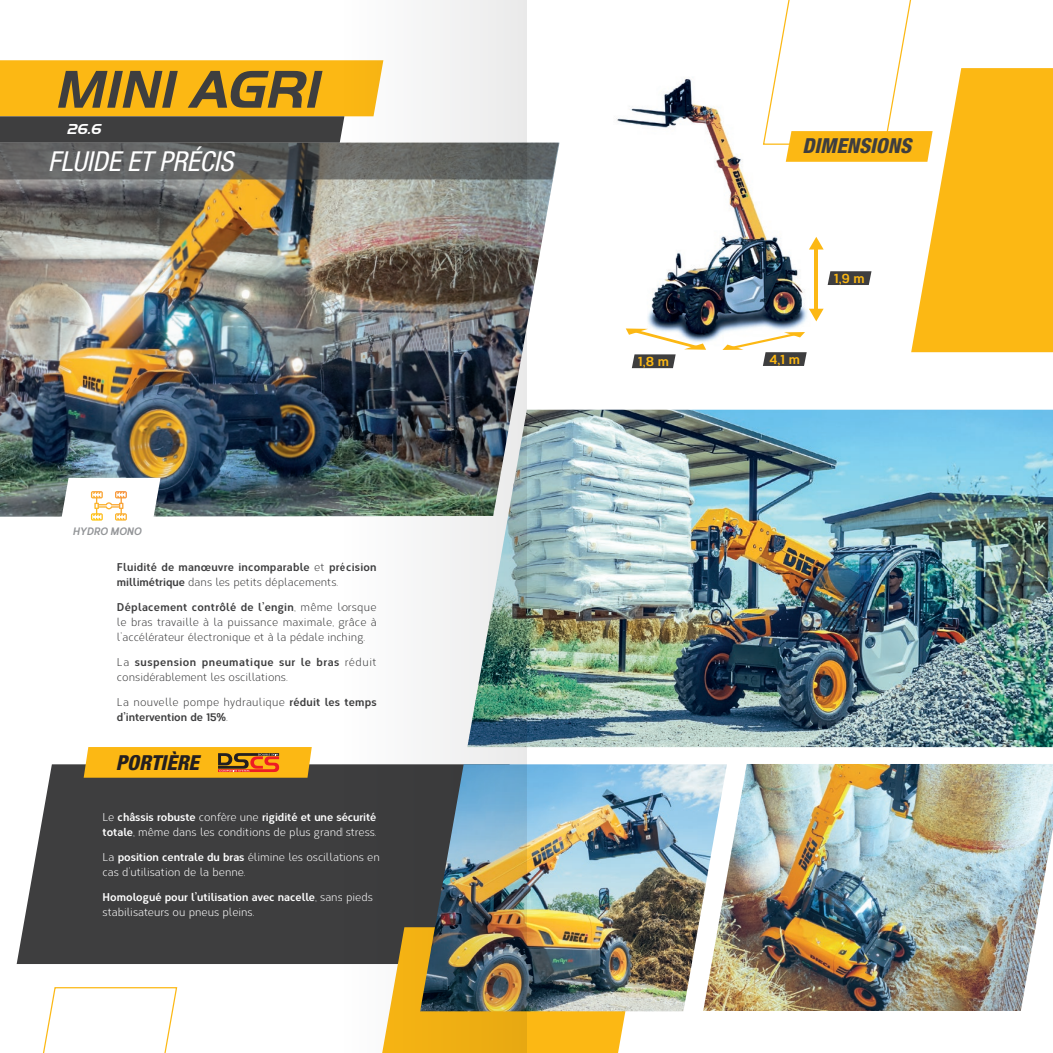
<style>
.page{position:relative;width:1053px;height:1053px;background:#fff}
.page>*{position:absolute;margin:0;border:0;box-sizing:border-box;transform-origin:0 0}
.t1{font:italic 700 55.12px "Handel Got D";color:#3e3e3f}
.t2{font:italic condensed 27.5px "Helvetica Neue LT Std";color:#fff}
.t3{font:italic 800 condensed 20.75px "Helvetica Neue LT Std";color:#3e3e3f}
.t4{font:italic 800 condensed 20.75px "Helvetica Neue LT Std";color:#231f20}
.t5{font:italic 700 15px "Handel Got D";color:#fff}
.Paragrafo_-_Testi_Base{font:700 13.5px "Corbert Condensed";color:#fcb814}
.t6{font:11.25px/15px "Corbert Condensed";color:#fff}
.Paragrafo_-_Testi_Base-2{font:11.25px/15px "Corbert Condensed";color:#3e3e3f;text-align:justify}
.Paragrafo_-_Testi_Base-3{font:700 11.25px/15px "Corbert Condensed";letter-spacing:.02em;color:#3e3e3f}
.Paragrafo_-_Testi_Base-4{font:700 11.25px/15px "Corbert Condensed";color:#3e3e3f}
.Paragrafo_-_Testi_Base-5{font:italic 700 10.75px "Corbert Condensed";letter-spacing:-.03em;color:#939598}
.s1{font-weight:400}
.s2{font-weight:700}
</style>
<div class="page">
<img style="left:616px;top:78px;width:105px;height:263px">
<div style="left:17px;top:764px;width:325px;height:199px;background:#3e3e3f"></div>
<svg style="left:526px;top:1011px;width:114px;height:41px"></svg>
<img style="left:526px;top:409px;width:526px;height:338px">
<img style="left:727px;top:764px;width:325px;height:246px">
<img style="left:526px;top:764px;width:201px;height:247px">
<svg style="left:43px;top:987px;width:135px;height:65px"></svg>
<img style="left:0;top:143px;width:559px;height:373px">
<svg style="left:622px;top:327px;width:87px;height:41px"></svg>
<svg style="left:0;top:60px;width:558px;height:119px;background:#a5873f"></svg>
<svg style="left:50px;top:478px;width:110px;height:43px"></svg>
<svg style="left:721px;top:0;width:331px;height:366px"></svg>
<svg style="left:84px;top:747px;width:228px;height:30px;background:#eea819"></svg>
<img style="left:342px;top:0;width:184px;height:1052px">
<p class="t1" style="left:54px;top:58px;width:279px">MINIAGRI</p>
<p class="t5" style="left:67px;top:120px;width:39px">26.6</p>
<p class="t2" style="left:48px;top:145px;width:186px">FLUIDE ET PRÉCIS</p>
<p class="Paragrafo_-_Testi_Base-5" style="left:73px;top:523px;width:70px">HYDRO MONO</p>
<p class="Paragrafo_-_Testi_Base-3" style="left:117px;top:559px;width:261px">Fluidité de manœuvre incomparable <span class="s1">et</span> précision millimétrique <span class="s1">dans les petits déplacements.</span></p>
<p class="Paragrafo_-_Testi_Base-2" style="left:117px;top:599px;width:261px"><span class="s2">Déplacement contrôlé de l’engin</span>, même lorsque le bras travaille à la puissance maximale, grâce à l’accélérateur électronique et à la pédale inching.</p>
<p class="Paragrafo_-_Testi_Base-2" style="left:117px;top:654px;width:261px">La <span class="s2">suspension pneumatique sur le bras</span> réduit considérablement les oscillations.</p>
<p class="Paragrafo_-_Testi_Base-4" style="left:117px;top:694px;width:261px"><span class="s1">La nouvelle pompe hydraulique</span> réduit les temps d’intervention de 15%<span class="s1">.</span></p>
<p class="t4" style="left:116px;top:749px;width:85px">PORTIÈRE</p>
<p class="t6" style="left:103px;top:809px;width:275px">Le <span class="s2">châssis robuste</span> confère une <span class="s2">rigidité et une sécurité totale</span>, même dans les conditions de plus grand stress.</p>
<p class="t6" style="left:103px;top:849px;width:278px">La <span class="s2">position centrale du bras</span> élimine les oscillations en cas d’utilisation de la benne.</p>
<p class="t6" style="left:103px;top:889px;width:272px"><span class="s2">Homologué pour l’utilisation avec nacelle</span>, sans pieds stabilisateurs ou pneus pleins.</p>
<p class="t3" style="left:802px;top:133px;width:110px">DIMENSIONS</p>
<p class="Paragrafo_-_Testi_Base" style="left:638px;top:350px;width:32px">1,8 m</p>
<p class="Paragrafo_-_Testi_Base" style="left:769px;top:348px;width:32px">4,1 m</p>
<p class="Paragrafo_-_Testi_Base" style="left:834px;top:267px;width:32px">1,9 m</p>
</div>
